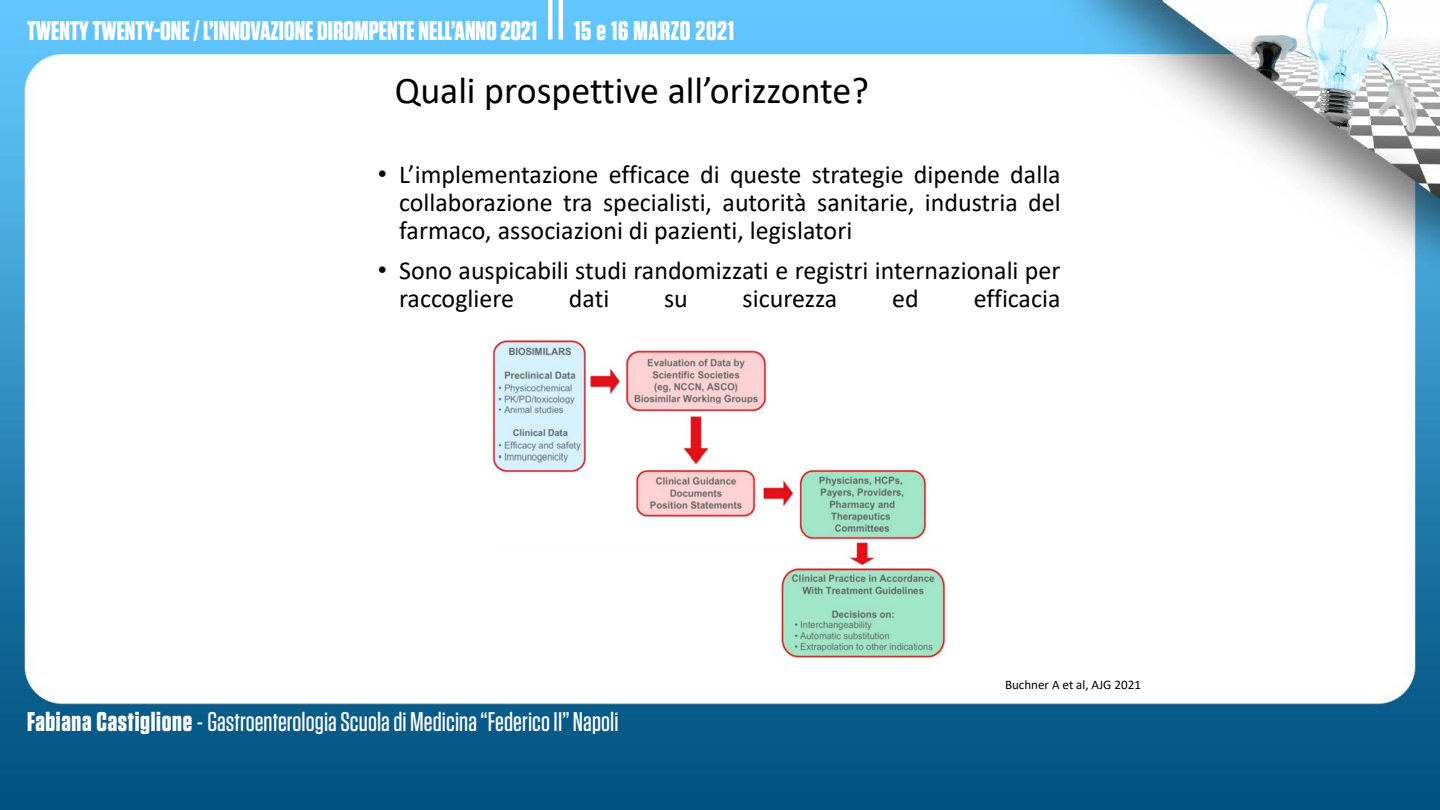
<style>
.page{position:relative;width:1440px;height:810px;background:#fff}
.page>*{position:absolute;margin:0;border:0;box-sizing:border-box;transform-origin:0 0}
.t1{font:37.88px "Calibri";color:#000}
.t2{font:500 27px "Tungsten";letter-spacing:.005em;color:#fff}
.t3{font:700 27px "Tungsten";color:#fff}
.t4{font:700 27px "Tungsten";letter-spacing:.025em;color:#fff}
.t5{font:25.95px/28px "Calibri";color:#000;text-align:justify}
.t6{font:13.05px "Calibri";color:#000}
.s1{font-family:"Arial"}
.s2{font-weight:700}
</style>
<div class="page">
<img style="left:0;top:0;width:1440px;height:810px">
<div style="left:548px;top:0;width:5px;height:40px;background:#fff"></div>
<hr style="left:559px;top:0;width:4px;height:40px;background:#fff">
<div style="left:294px;top:59px;width:851px;height:639px;background:#fff"></div>
<img style="left:492px;top:340px;width:454px;height:319px">
<p class="t3" style="left:27px;top:16px;width:512px">TWENTY TWENTY-ONE / L’INNOVAZIONE DIROMPENTE NELL’ANNO 2021</p>
<p class="t4" style="left:574px;top:16px;width:161px">15 e 16 MARZO 2021</p>
<h1 class="t1" style="left:395px;top:64px;width:476px">Quali prospettive all’orizzonte?</h1>
<p class="t5" style="left:399px;top:160px;width:663px;text-indent:-21px"><span class="s1">•</span> L’implementazione efficace di queste strategie dipende dalla collaborazione tra specialisti, autorità sanitarie, industria del farmaco, associazioni di pazienti, legislatori</p>
<p class="t5" style="left:399px;top:256px;width:663px;text-indent:-21px"><span class="s1">•</span> Sono auspicabili studi randomizzati e registri internazionali per raccogliere</p>
<p class="t5" style="left:569px;top:284px;width:42px">dati</p>
<p class="t5" style="left:664px;top:284px;width:25px">su</p>
<p class="t5" style="left:743px;top:284px;width:96px">sicurezza</p>
<p class="t5" style="left:892px;top:284px;width:28px">ed</p>
<p class="t5" style="left:974px;top:284px;width:88px">efficacia</p>
<p class="t2" style="left:27px;top:707px;width:593px"><span class="s2">Fabiana Castiglione</span> - Gastroenterologia Scuola di Medicina “Federico II” Napoli</p>
<p class="t6" style="left:1005px;top:676px;width:138px">Buchner A et al, AJG 2021</p>
</div>
